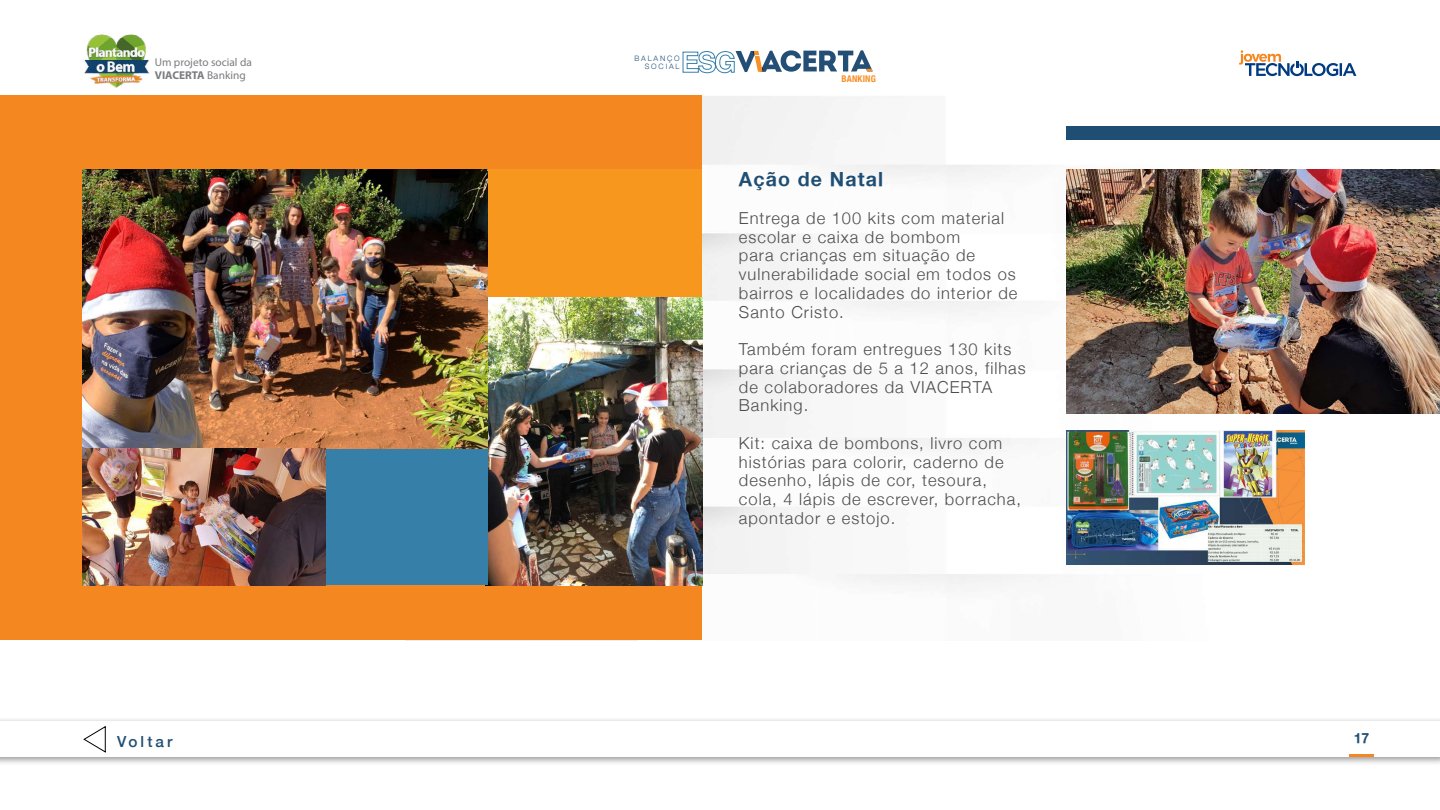
<style>
.page{position:relative;width:1440px;height:810px;background:#fff}
.page>*{position:absolute;margin:0;border:0;box-sizing:border-box;transform-origin:0 0}
.t1{font:700 19.5px "Helvetica Neue";letter-spacing:.06em;color:#1f4e74}
.t2{font:300 16.5px/18.8px "Helvetica Neue";letter-spacing:.06em;color:#4d4d4f}
.t3{font:500 15.23px "Helvetica Neue";letter-spacing:.2em;color:#1f4e74}
.t4{font:700 14.02px "Helvetica Neue";color:#1f4e74}
.t5{font:11.32px/13.6px "Myriad Pro";color:#7b7c7f}
.t6{font:700 condensed 9.23px "Helvetica Neue";letter-spacing:.02em;color:#f79029}
.t7{font:300 7.43px/8.1px "Helvetica Neue";letter-spacing:.245em;color:#1f4e74;text-align:right}
.s1{font-weight:700}
</style>
<div class="page">
<div style="left:0;top:717px;width:1440px;height:49px;background:#000;opacity:.42"></div>
<div style="left:0;top:722px;width:1440px;height:35px;background:#fff"></div>
<svg style="left:1239px;top:50px;width:117px;height:26px"></svg>
<img style="left:84px;top:34px;width:66px;height:53px">
<hr style="left:1349px;top:754px;width:25px;height:3px;background:#f58720">
<img style="left:702px;top:96px;width:603px;height:496px">
<div style="left:0;top:96px;width:702px;height:544px;background:#f58720"></div>
<div style="left:442px;top:169px;width:260px;height:182px;background:#f8971d"></div>
<img style="left:1066px;top:430px;width:239px;height:134px">
<img style="left:1067px;top:169px;width:373px;height:245px">
<div style="left:1067px;top:126px;width:373px;height:14px;background:#1f4e74"></div>
<img style="left:487px;top:297px;width:216px;height:288px">
<div style="left:222px;top:430px;width:265px;height:155px;background:#357fa9"></div>
<img style="left:82px;top:169px;width:405px;height:279px">
<img style="left:82px;top:448px;width:243px;height:137px">
<svg style="left:683px;top:50px;width:190px;height:23px"></svg>
<svg style="left:83px;top:726px;width:23px;height:27px"></svg>
<p class="t5" style="left:155px;top:55px;width:99px">Um projeto social da<br><span class="s1">VIACERTA</span> Banking</p>
<p class="t3" style="left:117px;top:729px;width:57px">Voltar</p>
<p class="t7" style="left:634px;top:53px;width:47px">BALANÇO<br>SOCIAL</p>
<p class="t6" style="left:841px;top:71px;width:36px">BANKING</p>
<p class="t1" style="left:739px;top:167px;width:146px">Ação de Natal</p>
<p class="t2" style="left:739px;top:207px;width:280px">Entrega de 100 kits com material escolar e caixa de bombom<br>para crianças em situação de vulnerabilidade social em todos os bairros e localidades do interior de<br>Santo Cristo.</p>
<p class="t2" style="left:739px;top:339px;width:288px">Também foram entregues 130 kits para crianças de 5 a 12 anos, filhas de colaboradores da VIACERTA<br>Banking.</p>
<p class="t2" style="left:739px;top:432px;width:283px">Kit: caixa de bombons, livro com histórias para colorir, caderno de desenho, lápis de cor, tesoura, cola, 4 lápis de escrever, borracha, apontador e estojo.</p>
<p class="t4" style="left:1354px;top:729px;width:17px">17</p>
</div>
